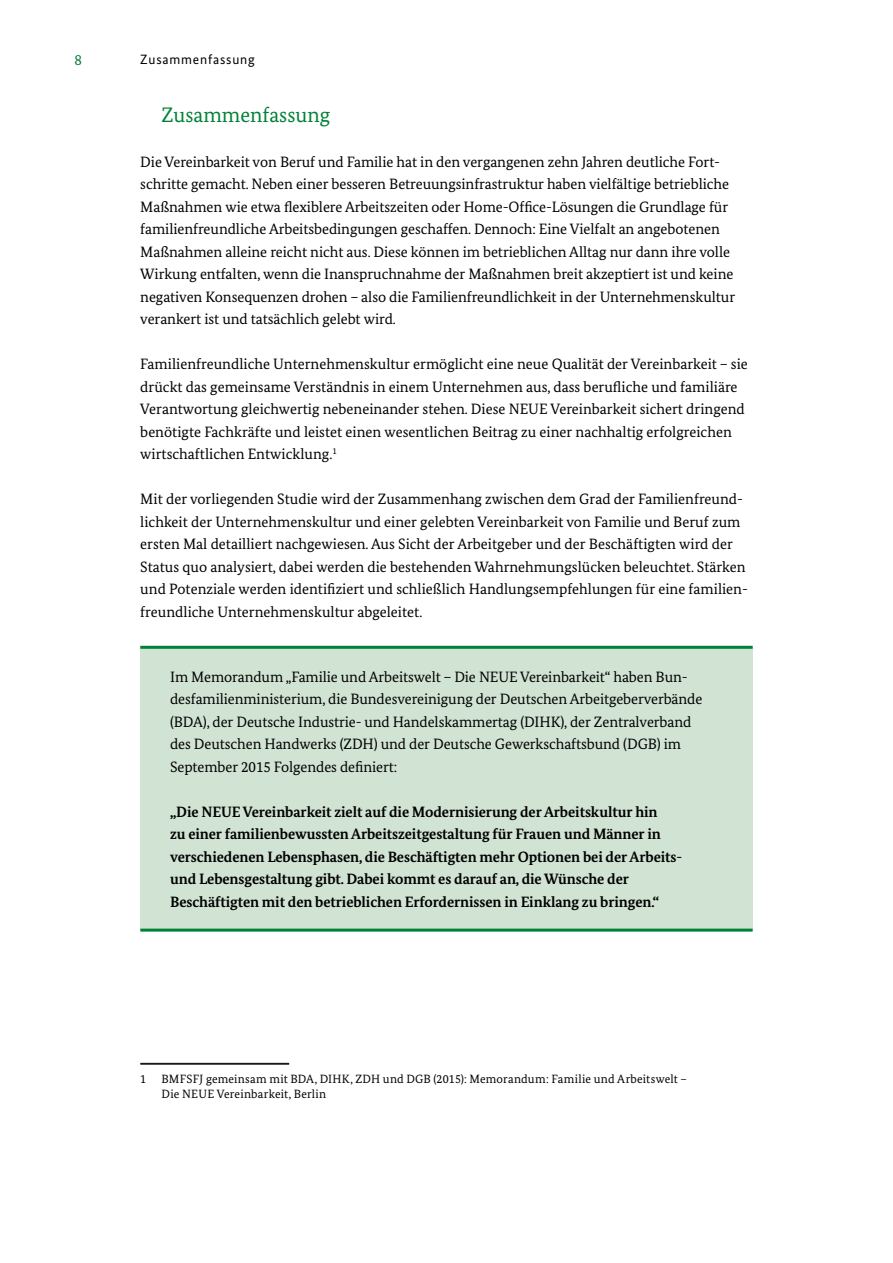
<style>
.page{position:relative;width:893px;height:1263px;background:#fff}
.page>*{position:absolute;margin:0;border:0;box-sizing:border-box;transform-origin:0 0}
.Vorwort_Headline{font:21px "Bundes Serif";color:#008237}
.Fließtext{font:15px/22.5px "Bundes Serif";letter-spacing:-.005em;color:#000}
.t1{font:700 15px/22.5px "Bundes Serif";letter-spacing:-.005em;color:#000}
.t2{font:15px "Bundes Serif";color:#008237}
.t3{font:13.5px "Bundes Sans";letter-spacing:.06em;color:#000}
.Fussnote{font:12px/15px "Bundes Serif";letter-spacing:.015em;color:#000}
</style>
<div class="page">
<div style="left:140px;top:646px;width:613px;height:284px;background:#d1e3d3"></div>
<hr style="left:140px;top:646px;width:613px;height:3px;background:#008237">
<hr style="left:140px;top:929px;width:613px;height:3px;background:#008237">
<hr style="left:140px;top:1064px;width:149px;height:1px;background:#000">
<hr style="left:140px;top:1063px;width:149px;height:1px;background:#000">
<p class="t2" style="left:74px;top:50px;width:9px">8</p>
<p class="t3" style="left:140px;top:51px;width:116px">Zusammenfassung</p>
<h1 class="Vorwort_Headline" style="left:162px;top:101px;width:170px">Zusammenfassung</h1>
<p class="Fließtext" style="left:140px;top:150px;width:596px">Die Vereinbarkeit von Beruf und Familie hat in den vergangenen zehn Jahren deutliche Fort&shy;schritte gemacht. Neben einer besseren Betreuungsinfrastruktur haben vielfältige betriebliche Maßnahmen wie etwa flexiblere Arbeitszeiten oder Home-Office-Lösungen die Grundlage für familienfreundliche Arbeitsbedingungen geschaffen. Dennoch: Eine Vielfalt an angebotenen Maßnahmen alleine reicht nicht aus. Diese können im betrieblichen Alltag nur dann ihre volle Wirkung entfalten, wenn die Inanspruchnahme der Maßnahmen breit akzeptiert ist und keine negativen Konsequenzen drohen – also die Familienfreundlichkeit in der Unternehmenskultur verankert ist und tatsächlich gelebt wird.</p>
<p class="Fließtext" style="left:140px;top:352px;width:609px">Familienfreundliche Unternehmenskultur ermöglicht eine neue Qualität der Vereinbarkeit – sie drückt das gemeinsame Verständnis in einem Unternehmen aus, dass berufliche und familiäre Verantwortung gleichwertig nebeneinander stehen. Diese NEUE Vereinbarkeit sichert dringend benötigte Fachkräfte und leistet einen wesentlichen Beitrag zu einer nachhaltig erfolgreichen wirtschaftlichen Entwicklung.<sup>1</sup></p>
<p class="Fließtext" style="left:140px;top:487px;width:609px">Mit der vorliegenden Studie wird der Zusammenhang zwischen dem Grad der Familienfreund&shy;lichkeit der Unternehmenskultur und einer gelebten Vereinbarkeit von Familie und Beruf zum ersten Mal detailliert nachgewiesen. Aus Sicht der Arbeitgeber und der Beschäftigten wird der Status quo analysiert, dabei werden die bestehenden Wahrnehmungslücken beleuchtet. Stärken und Potenziale werden identifiziert und schließlich Handlungsempfehlungen für eine familien&shy;freundliche Unternehmenskultur abgeleitet.</p>
<p class="Fließtext" style="left:170px;top:665px;width:534px">Im Memorandum „Familie und Arbeitswelt – Die NEUE Vereinbarkeit“ haben Bun&shy;desfamilienministerium, die Bundesvereinigung der Deutschen Arbeitgeberverbände (BDA), der Deutsche Industrie- und Handelskammertag (DIHK), der Zentralverband des Deutschen Handwerks (ZDH) und der Deutsche Gewerkschaftsbund (DGB) im September 2015 Folgendes definiert:</p>
<p class="t1" style="left:170px;top:800px;width:514px">„Die NEUE Vereinbarkeit zielt auf die Modernisierung der Arbeitskultur hin<br>zu einer familienbewussten Arbeitszeitgestaltung für Frauen und Männer in verschiedenen Lebensphasen, die Beschäftigten mehr Optionen bei der Arbeits&shy;und Lebensgestaltung gibt. Dabei kommt es darauf an, die Wünsche der Beschäftigten mit den betrieblichen Erfordernissen in Einklang zu bringen.“</p>
<p class="Fussnote" style="left:140px;top:1072px;width:7px">1</p>
<p class="Fussnote" style="left:162px;top:1072px;width:527px">BMFSFJ gemeinsam mit BDA, DIHK, ZDH und DGB (2015): Memorandum: Familie und Arbeitswelt –<br>Die NEUE Vereinbarkeit, Berlin</p>
</div>
